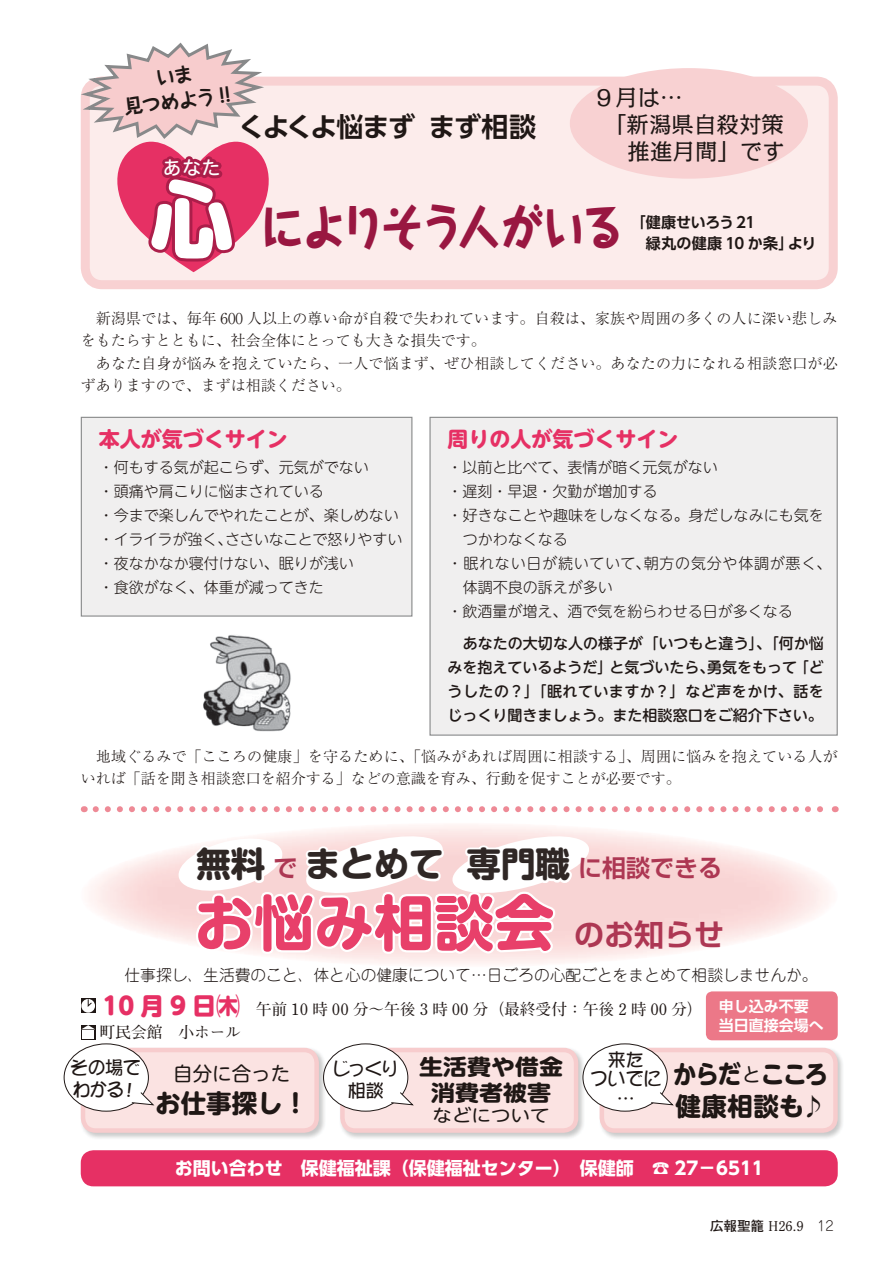
<style>
.page{position:relative;width:893px;height:1263px;background:#fff}
.page>*{position:absolute;margin:0;border:0;box-sizing:border-box;transform-origin:0 0}
.t1{font:60px "Shin M Go Pro Bold 90 msp RKSJ H";color:#e8406a}
.t2{font:47.85px "Taka Hand Std Heavy 90 msp RKSJ H";letter-spacing:-.08em;color:#991741;scale:.91 1}
.t3{font:34.5px "Shin M Go Pro Bold 90 msp RKSJ H";color:#2f2725}
.t4{font:27px "UD Shin Go Pro De Bold 90 msp RKSJ H";letter-spacing:-.04em;color:#1f1715}
.t5{font:25.5px/31.5px "UD Shin M Go Pro Bold 90 msp RKSJ V";letter-spacing:-.025em;color:#1f1715;scale:.93 1}
.t6{font:25.5px "UD Shin M Go Pro Bold 90 msp RKSJ V";color:#1f1715}
.t7{font:22.5px "Kakumin Pro Regular 90 msp RKSJ H";color:#1f1715}
.t8{font:21.6px/25.5px "UD Shin M Go Pro Bold 90 msp RKSJ V";color:#1f1715;text-align:center;scale:1.11 1}
.t9{font:21px "UD Shin M Go Pro Bold 90 msp RKSJ V";color:#e63064}
.t10{font:19.5px/25.5px "Taka Hand Std Bold 90 msp RKSJ H";color:#1f1715;text-align:center}
.t11{font:19.5px "UD Shin M Go Pro Regular 90 msp RKSJ H";color:#1f1715}
.t12{font:19.5px "Hira Maru Pro W4 90 msp RKSJ H";color:#fff}
.t13{font:18px "UD Shin Go Pro Bold 90 msp RKSJ H";color:#fff}
.t14{font:18px/19.5px "DFPOP1 Std W5 90 msp RKSJ H";letter-spacing:-.03em;color:#1f1715;text-align:center}
.t15{font:17.55px "UD Shin M Go Pro Regular 90 msp RKSJ H";color:#1f1715;scale:1.11 1}
.t16{font:15.75px/22.8px "Futo Min A101 Pro Bold 90 msp RKSJ H";color:#1f1715}
.t17{font:15.75px "Jun 101 Pro Light 90 msp RKSJ V";color:#1f1715}
.t18{font:15px/22.5px "Ryumin Pro Light 90 msp RKSJ V";letter-spacing:.01em;color:#1f1715}
.t19{font:15px/24px "UD Shin M Go Pro Light 90 msp RKSJ V";color:#1f1715}
.t20{font:15px/24px "UD Shin M Go Pro Medium 90 msp RKSJ V";color:#1f1715;text-align:justify}
.t21{font:15px "UD Shin M Go Pro Light 90 msp RKSJ V";letter-spacing:.05em;color:#1f1715}
.t22{font:15px/21px "UD Shin Go Pro De Bold 90 msp RKSJ H";color:#1f1715}
.t23{font:15px/19.5px "UD Shin Go Pro De Bold 90 msp RKSJ H";color:#fff}
.t24{font:13.5px "Futo Min A101 Pro Bold 90 msp RKSJ H";color:#1f1715}
.s1{font-family:"UD Shin M Go Pro Heavy 90 msp RKSJ H";font-size:84px;color:#fff}
.s2{font-family:"Shin Go Pro De Bold 90 msp RKSJ H";font-size:24px;color:#ad3753}
.s3{font-family:"Shin Go Pro De Bold 90 msp RKSJ H";font-size:30px;color:#ad3753}
.s4{font-family:"UD Shin M Go Pro Heavy 90 msp RKSJ H";font-size:24px;color:#e63064}
.s5{font-family:"UD Shin M Go Pro Regular 90 msp RKSJ H";font-size:19.5px}
.s6{font-family:"Futo Go B101 Pro Bold 90 msp RKSJ H"}
.s7{font-family:"Jun 101 Pro Light 90 msp RKSJ V"}
</style>
<div class="page">
<div style="left:85px;top:81px;width:748px;height:204px;background:#fceceb;border-radius:17px"></div>
<div style="left:81px;top:77px;width:757px;height:212px;border:9px solid #f8d1d2;border-radius:17px"></div>
<div style="left:570px;top:68px;width:238px;height:111px;background:#f8d1d2;border-radius:50%"></div>
<img style="left:79px;top:1046px;width:247px;height:92px">
<div style="left:83px;top:1050px;width:234px;height:81px;background:#fbe3e2;border-radius:13px"></div>
<div style="left:81px;top:1048px;width:238px;height:85px;border:4px solid #f7cccd;border-radius:13px"></div>
<img style="left:598px;top:1046px;width:245px;height:92px">
<div style="left:602px;top:1050px;width:233px;height:81px;background:#fbe3e2;border-radius:13px"></div>
<div style="left:599px;top:1048px;width:239px;height:85px;border:4px solid #f7cccd;border-radius:13px"></div>
<img style="left:338px;top:1046px;width:248px;height:92px">
<div style="left:342px;top:1050px;width:234px;height:81px;background:#fbe3e2;border-radius:13px"></div>
<div style="left:340px;top:1048px;width:238px;height:85px;border:4px solid #f7cccd;border-radius:13px"></div>
<div style="left:81px;top:1150px;width:757px;height:36px;background:#e63064;border-radius:13px"></div>
<svg style="left:81px;top:998px;width:15px;height:15px"></svg>
<svg style="left:81px;top:999px;width:14px;height:14px"></svg>
<svg style="left:88px;top:999px;width:4px;height:8px"></svg>
<svg style="left:81px;top:1025px;width:15px;height:15px"></svg>
<svg style="left:81px;top:1025px;width:14px;height:4px"></svg>
<div style="left:83px;top:1030px;width:11px;height:9px;background:#fff"></div>
<svg style="left:96px;top:806px;width:727px;height:6px"></svg>
<svg style="left:176px;top:832px;width:416px;height:124px"></svg>
<div style="left:64px;top:1044px;width:84px;height:67px;background:#fff;border-radius:50%"></div>
<div style="left:64px;top:1044px;width:85px;height:68px;border:1px solid #1f1715;border-radius:50%"></div>
<div style="left:323px;top:1044px;width:85px;height:67px;background:#fff;border-radius:50%"></div>
<div style="left:323px;top:1044px;width:85px;height:68px;border:1px solid #1f1715;border-radius:50%"></div>
<div style="left:583px;top:1044px;width:84px;height:67px;background:#fff;border-radius:50%"></div>
<div style="left:582px;top:1044px;width:86px;height:68px;border:1px solid #1f1715;border-radius:50%"></div>
<svg style="left:131px;top:1092px;width:24px;height:14px"></svg>
<svg style="left:390px;top:1092px;width:24px;height:14px"></svg>
<svg style="left:650px;top:1092px;width:24px;height:14px"></svg>
<svg style="left:80px;top:42px;width:197px;height:230px"></svg>
<img style="left:203px;top:635px;width:88px;height:97px">
<div style="left:706px;top:991px;width:132px;height:49px;background:#ec7888;border-radius:6px"></div>
<div style="left:81px;top:417px;width:331px;height:199px;background:#f0efef"></div>
<div style="left:81px;top:417px;width:331px;height:200px;border:1px solid #88898a"></div>
<div style="left:430px;top:417px;width:407px;height:318px;background:#f0efef"></div>
<div style="left:429px;top:417px;width:409px;height:319px;border:1px solid #88898a"></div>
<h3 class="t10" style="left:120px;top:72px;width:109px;rotate:-7deg">いま<br>見つめよう !!</h3>
<h3 class="t12" style="left:163px;top:160px;width:60px">あなた</h3>
<h3 class="t4" style="left:238px;top:116px;width:299px">くよくよ悩まずまず相談</h3>
<h3 class="t7" style="left:593px;top:89px;width:91px">９月は…</h3>
<h3 class="t7" style="left:604px;top:117px;width:182px">「新潟県自殺対策</h3>
<h3 class="t7" style="left:627px;top:144px;width:159px">推進月間」です</h3>
<h2 class="t2" style="left:150px;top:209px;width:523px"><span class="s1">心</span>によりそう人がいる</h2>
<p class="t22" style="left:646px;top:214px;width:172px;text-indent:-15px">「健康せいろう 21　<br>緑丸の健康 10 か条」より</p>
<p class="t18" style="left:81px;top:309px;width:758px">　新潟県では、毎年 600 人以上の尊い命が自殺で失われています。自殺は、家族や周囲の多くの人に深い悲しみをもたらすとともに、社会全体にとっても大きな損失です。<br>　あなた自身が悩みを抱えていたら、一人で悩まず、ぜひ相談してください。あなたの力になれる相談窓口が必ずありますので、まずは相談ください。</p>
<h3 class="t9" style="left:99px;top:431px;width:190px">本人が気づくサイン</h3>
<p class="t19" style="left:99px;top:457px;width:305px">・何もする気が起こらず、元気がでない<br>・頭痛や肩こりに悩まされている<br>・今まで楽しんでやれたことが、楽しめない・イライラが強く、ささいなことで怒りやすい・夜なかなか寝付けない、眠りが浅い<br>・食欲がなく、体重が減ってきた</p>
<h3 class="t9" style="left:448px;top:431px;width:232px">周りの人が気づくサイン</h3>
<p class="t19" style="left:448px;top:457px;width:271px">・以前と比べて、表情が暗く元気がない</p>
<p class="t19" style="left:448px;top:481px;width:211px">・遅刻・早退・欠勤が増加する</p>
<p class="t19" style="left:448px;top:505px;width:378px">・好きなことや趣味をしなくなる。身だしなみにも気を</p>
<p class="t19" style="left:463px;top:529px;width:107px">つかわなくなる</p>
<p class="t21" style="left:448px;top:558px;width:385px">・眠れない日が続いていて、朝方の気分や体調が悪く、</p>
<p class="t19" style="left:463px;top:577px;width:151px">体調不良の訴えが多い</p>
<p class="t19" style="left:448px;top:601px;width:346px">・飲酒量が増え、酒で気を紛らわせる日が多くなる</p>
<p class="t20" style="left:448px;top:633px;width:378px">　あなたの大切な人の様子が「いつもと違う」、「何か悩みを抱えているようだ」と気づいたら、勇気をもって「どうしたの？」「眠れていますか？」など声をかけ、話をじっくり聞きましょう。また相談窓口をご紹介下さい。</p>
<p class="t18" style="left:81px;top:747px;width:758px">　地域ぐるみで「こころの健康」を守るために、「悩みがあれば周囲に相談する」、周囲に悩みを抱えている人がいれば「話を聞き相談窓口を紹介する」などの意識を育み、行動を促すことが必要です。</p>
<h3 class="t3" style="left:196px;top:851px;width:527px">無料 <span class="s2">で</span> まとめて 専門職 <span class="s2">に相談できる</span></h3>
<h1 class="t1" style="left:194px;top:901px;width:531px">お悩み相談会 <span class="s3">のお知らせ</span></h1>
<p class="t17" style="left:109px;top:969px;width:710px">　仕事探し、生活費のこと、体と心の健康について…日ごろの心配ごとをまとめて相談しませんか。</p>
<p class="t16" style="left:100px;top:1000px;width:605px"><span class="s4">10 月 9 日㈭</span>　午前 10 時 00 分～午後 3 時 00 分（最終受付：午後 2 時 00 分）町民会館　小ホール</p>
<h3 class="t11" style="left:173px;top:1067px;width:118px">自分に合った</h3>
<h3 class="t6" style="left:155px;top:1094px;width:154px">お仕事探し！</h3>
<p class="t23" style="left:719px;top:998px;width:106px">申し込み不要当日直接会場へ</p>
<p class="t14" style="left:590px;top:1052px;width:73px">来た<br>ついでに…</p>
<h3 class="t8" style="left:419px;top:1057px;width:131px">生活費や借金消費者被害</h3>
<p class="t15" style="left:433px;top:1109px;width:107px">などについて</p>
<p class="t14" style="left:70px;top:1058px;width:72px;line-height:22.5px;text-align:left">その場でわかる！</p>
<p class="t14" style="left:332px;top:1059px;width:68px;line-height:22.5px">じっくり相談</p>
<h3 class="t5" style="left:673px;top:1062px;width:169px">からだ<span class="s5">と</span>こころ健康相談も♪</h3>
<p class="t13" style="left:175px;top:1162px;width:590px">お問い合わせ 保健福祉課（保健福祉センター）　保健師　☎ 27－6511</p>
<p class="t24" style="left:710px;top:1221px;width:125px"><span class="s6">広報聖籠</span> H26.9<span class="s7">　12</span></p>
</div>
